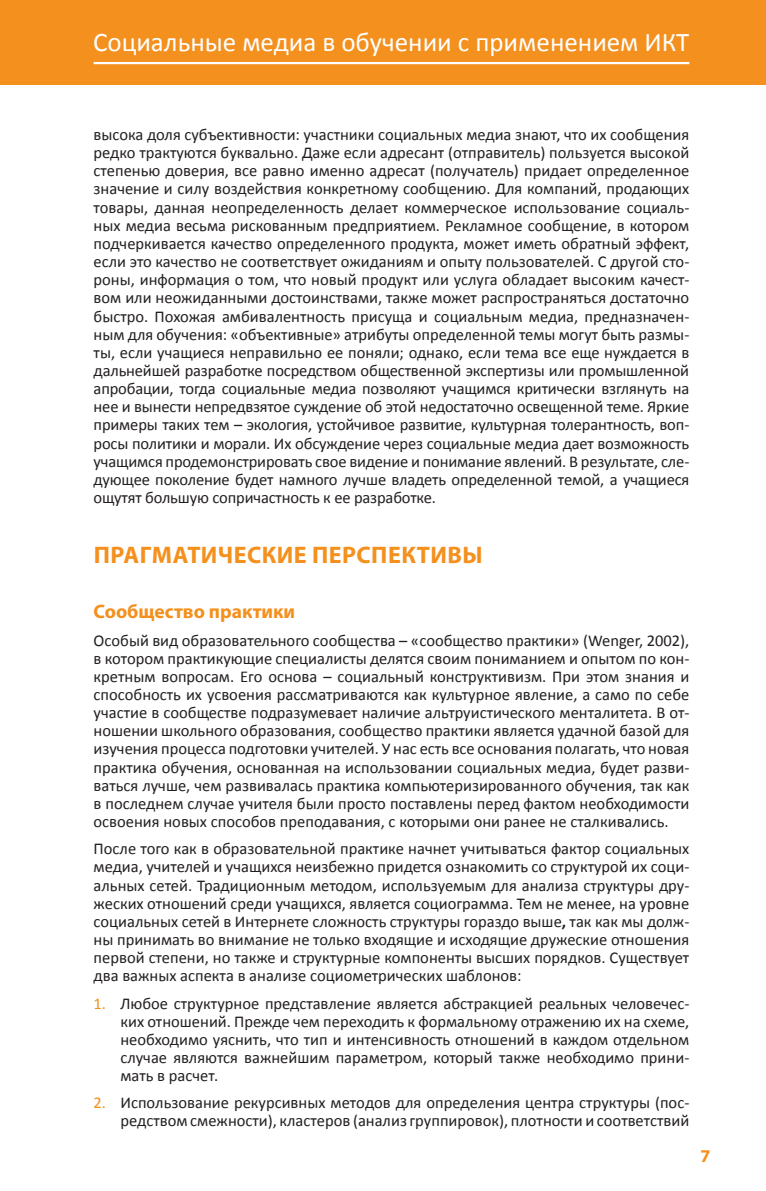
<style>
.page{position:relative;width:766px;height:1191px;background:#fff}
.page>*{position:absolute;margin:0;border:0;box-sizing:border-box;transform-origin:0 0}
.t1{font:27px "Calibri";color:#fff}
.t2{font:700 24px "Myriad Pro";letter-spacing:.02em;color:#f4901d}
.t3{font:700 19.5px "Myriad Pro";color:#f4901d}
.t4{font:16.5px/18.1px "Calibri";color:#231f20;text-align:justify}
.t5{font:16.5px "Calibri";color:#f4901d}
.s1{font-weight:700}
</style>
<div class="page">
<div style="left:0;top:0;width:765px;height:85px;background:#f4901d"></div>
<hr style="left:94px;top:62px;width:595px;height:2px;background:#fff">
<h1 class="t1" style="left:93px;top:25px;width:597px">Социальные медиа в обучении с применением ИКТ</h1>
<p class="t4" style="left:94px;top:125px;width:597px">высока доля субъективности: участники социальных медиа знают, что их сообщения редко трактуются буквально. Даже если адресант (отправитель) пользуется высокой степенью доверия, все равно именно адресат (получатель) придает определенное значение и силу воздействия конкретному сообщению. Для компаний, продающих товары, данная неопределенность делает коммерческое использование социаль&shy;ных медиа весьма рискованным предприятием. Рекламное сообщение, в котором подчеркивается качество определенного продукта, может иметь обратный эффект, если это качество не соответствует ожиданиям и опыту пользователей. С другой сто&shy;роны, информация о том, что новый продукт или услуга обладает высоким качест&shy;вом или неожиданными достоинствами, также может распространяться достаточно быстро. Похожая амбивалентность присуща и социальным медиа, предназначен&shy;ным для обучения: «объективные» атрибуты определенной темы могут быть размы&shy;ты, если учащиеся неправильно ее поняли; однако, если тема все еще нуждается в дальнейшей разработке посредством общественной экспертизы или промышленной апробации, тогда социальные медиа позволяют учащимся критически взглянуть на нее и вынести непредвзятое суждение об этой недостаточно освещенной теме. Яркие примеры таких тем – экология, устойчивое развитие, культурная толерантность, воп&shy;росы политики и морали. Их обсуждение через социальные медиа дает возможность учащимся продемонстрировать свое видение и понимание явлений. В результате, сле&shy;дующее поколение будет намного лучше владеть определенной темой, а учащиеся ощутят большую сопричастность к ее разработке.</p>
<h2 class="t2" style="left:94px;top:539px;width:16px">Пра</h2>
<h2 class="t2" style="left:140px;top:539px;width:109px">гматические</h2>
<h2 class="t2" style="left:312px;top:539px;width:172px">перспективы</h2>
<p class="t3" style="left:94px;top:599px;width:203px">Сообщество практики</p>
<p class="t4" style="left:94px;top:630px;width:597px">Особый вид образовательного сообщества – «сообщество практики» (Wenger, 2002), в котором практикующие специалисты делятся своим пониманием и опытом по кон&shy;кретным вопросам. Его основа – социальный конструктивизм. При этом знания и способность их усвоения рассматриваются как культурное явление, а само по себе участие в сообществе подразумевает наличие альтруистического менталитета. В от&shy;ношении школьного образования, сообщество практики является удачной базой для изучения процесса подготовки учителей. У нас есть все основания полагать, что новая практика обучения, основанная на использовании социальных медиа, будет разви&shy;ваться лучше, чем развивалась практика компьютеризированного обучения, так как в последнем случае учителя были просто поставлены перед фактом необходимости освоения новых способов преподавания, с которыми они ранее не сталкивались.</p>
<p class="t4" style="left:94px;top:839px;width:597px">После того как в образовательной практике начнет учитываться фактор социальных медиа, учителей и учащихся неизбежно придется ознакомить со структурой их соци&shy;альных сетей. Традиционным методом, используемым для анализа структуры дру&shy;жеских отношений среди учащихся, является социограмма. Тем не менее, на уровне социальных сетей в Интернете сложность структуры гораздо выше<span class="s1">,</span> так как мы долж&shy;ны принимать во внимание не только входящие и исходящие дружеские отношения первой степени, но также и структурные компоненты высших порядков. Существует два важных аспекта в анализе социометрических шаблонов:</p>
<p class="t4" style="left:120px;top:993px;width:570px">Любое структурное представление является абстракцией реальных человечес&shy;ких отношений. Прежде чем переходить к формальному отражению их на схеме, необходимо уяснить, что тип и интенсивность отношений в каждом отдельном случае являются важнейшим параметром, который также необходимо прини&shy;мать в расчет.</p>
<p class="t4" style="left:120px;top:1093px;width:570px">Использование рекурсивных методов для определения центра структуры (пос&shy;редством смежности), кластеров (анализ группировок), плотности и соответствий</p>
<p class="t5" style="left:94px;top:992px;width:14px">1.</p>
<p class="t5" style="left:94px;top:1092px;width:14px">2.</p>
</div>
